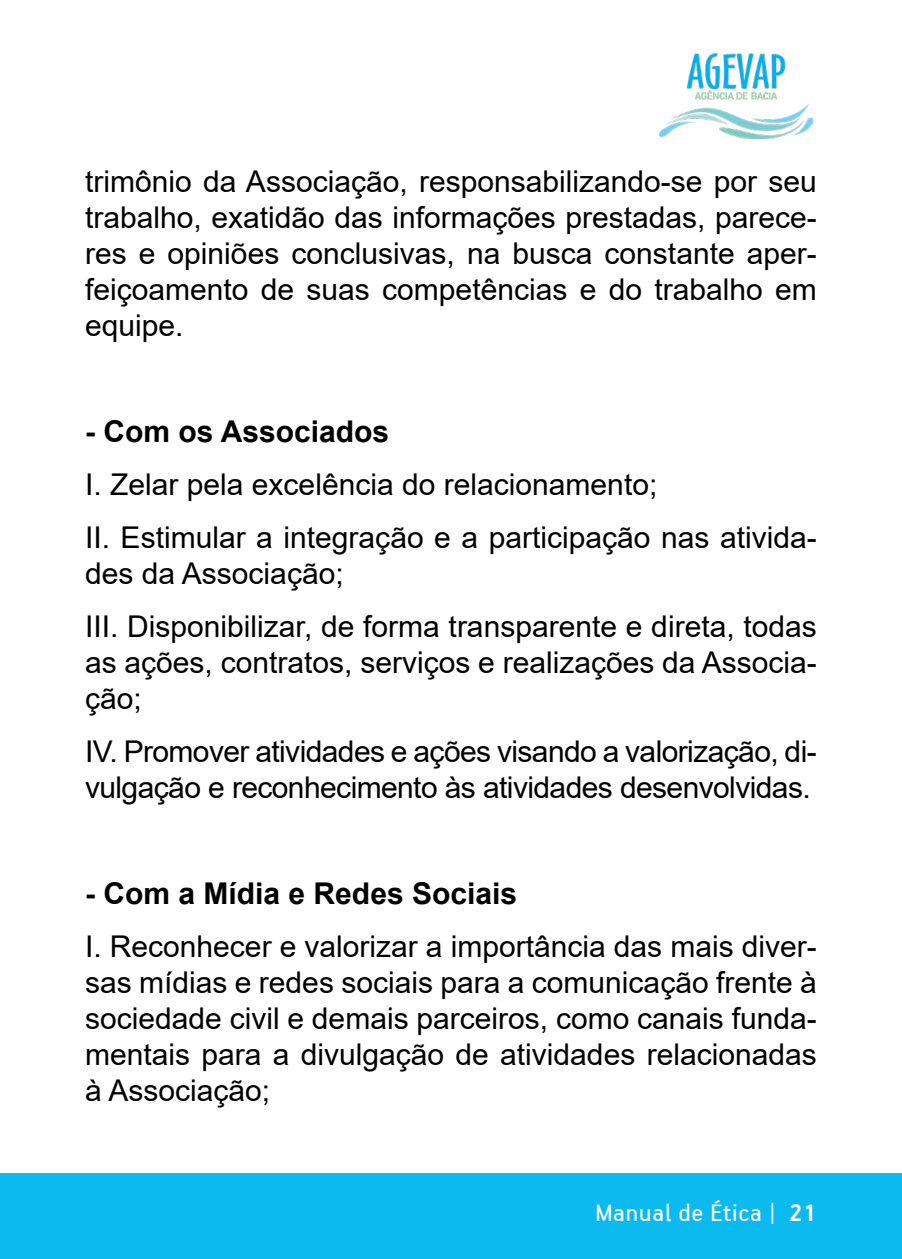
<style>
.page{position:relative;width:902px;height:1259px;background:#fff}
.page>*{position:absolute;margin:0;border:0;box-sizing:border-box;transform-origin:0 0}
.t1{font:30px/36px "Arial";color:#000}
.t2{font:30px/36px "Arial";letter-spacing:-.02em;color:#000}
.t3{font:700 30px "Arial";color:#000}
.t4{font:27px "PF Handbook Pro";letter-spacing:.03em;color:#fff}
.s1{font-weight:700}
</style>
<div class="page">
<div style="left:0;top:1174px;width:901px;height:85px;background:#0bbbef"></div>
<img style="left:659px;top:54px;width:153px;height:85px">
<p class="t1" style="left:85px;top:163px;width:733px;text-align:justify">trimônio da Associação, responsabilizando-se por seu trabalho, exatidão das informações prestadas, parece&shy;res e opiniões conclusivas, na busca constante aper&shy;feiçoamento de suas competências e do trabalho em equipe.</p>
<p class="t3" style="left:85px;top:410px;width:305px">- Com os Associados</p>
<p class="t1" style="left:85px;top:458px;width:733px;line-height:53.1px">I. Zelar pela excelência do relacionamento;<br>II. Estimular a integração e a participação nas ativida-</p>
<p class="t1" style="left:85px;top:547px;width:733px;line-height:53.1px">des da Associação;<br>III. Disponibilizar, de forma transparente e direta, todas</p>
<p class="t1" style="left:85px;top:644px;width:733px">as ações, contratos, serviços e realizações da Associa&shy;ção;</p>
<p class="t2" style="left:85px;top:733px;width:733px">IV. Promover atividades e ações visando a valorização, di&shy;vulgação e reconhecimento às atividades desenvolvidas.</p>
<p class="t3" style="left:85px;top:872px;width:433px">- Com a Mídia e Redes Sociais</p>
<p class="t1" style="left:85px;top:928px;width:733px;text-align:justify">I. Reconhecer e valorizar a importância das mais diver&shy;sas mídias e redes sociais para a comunicação frente à sociedade civil e demais parceiros, como canais funda&shy;mentais para a divulgação de atividades relacionadas à Associação;</p>
<p class="t4" style="left:595px;top:1196px;width:223px">Manual de Ética | <span class="s1">21</span></p>
</div>
